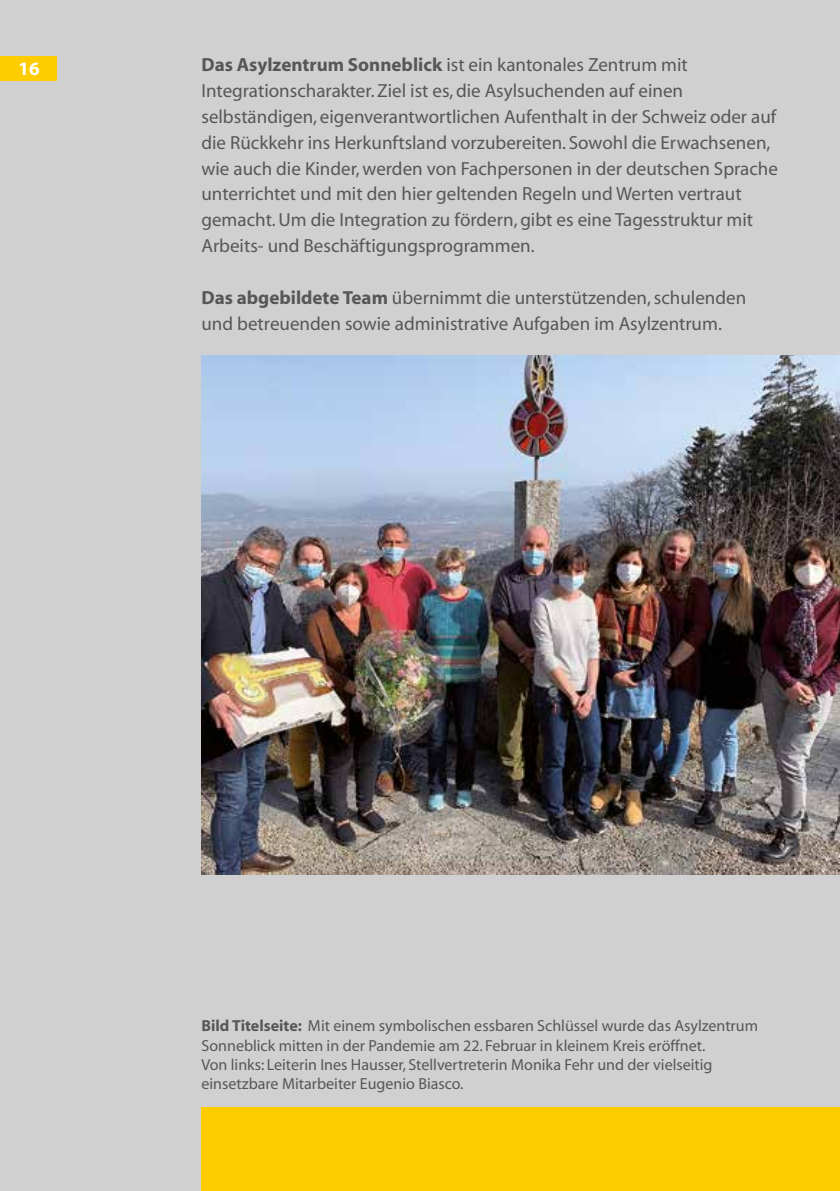
<style>
.page{position:relative;width:840px;height:1191px;background:#fff}
.page>*{position:absolute;margin:0;border:0;box-sizing:border-box;transform-origin:0 0}
.t1{font:19px/25.8px "Myriad";color:#575756}
.t2{font:700 19px "Myriad Pro";color:#fff}
.t3{font:16px/19.2px "Myriad";color:#575756}
.s1{font-weight:700}
</style>
<div class="page">
<div style="left:0;top:0;width:839px;height:1191px;background:#d0d0d0"></div>
<img style="left:201px;top:356px;width:638px;height:518px">
<div style="left:201px;top:1107px;width:638px;height:84px;background:#fc0"></div>
<div style="left:0;top:57px;width:57px;height:24px;background:#fc0"></div>
<p class="t2" style="left:19px;top:57px;width:23px">16</p>
<p class="t1" style="left:201px;top:53px;width:577px"><span class="s1">Das Asylzentrum Sonneblick</span> ist ein kantonales Zentrum mit Integrationscharakter. Ziel ist es, die Asylsuchenden auf einen selbständigen, eigenverantwortlichen Aufenthalt in der Schweiz oder auf die Rückkehr ins Herkunftsland vorzubereiten. Sowohl die Erwachsenen, wie auch die Kinder, werden von Fachpersonen in der deutschen Sprache unterrichtet und mit den hier geltenden Regeln und Werten vertraut gemacht. Um die Integration zu fördern, gibt es eine Tagesstruktur mit Arbeits- und Beschäftigungsprogrammen.</p>
<p class="t1" style="left:201px;top:285px;width:546px"><span class="s1">Das abgebildete Team</span> übernimmt die unterstützenden, schulenden und betreuenden sowie administrative Aufgaben im Asylzentrum.</p>
<p class="t3" style="left:201px;top:1017px;width:557px"><span class="s1">Bild Titelseite:</span> Mit einem symbolischen essbaren Schlüssel wurde das Asylzentrum Sonneblick mitten in der Pandemie am 22. Februar in kleinem Kreis eröffnet.<br>Von links: Leiterin Ines Hausser, Stellvertreterin Monika Fehr und der vielseitig einsetzbare Mitarbeiter Eugenio Biasco.</p>
</div>
